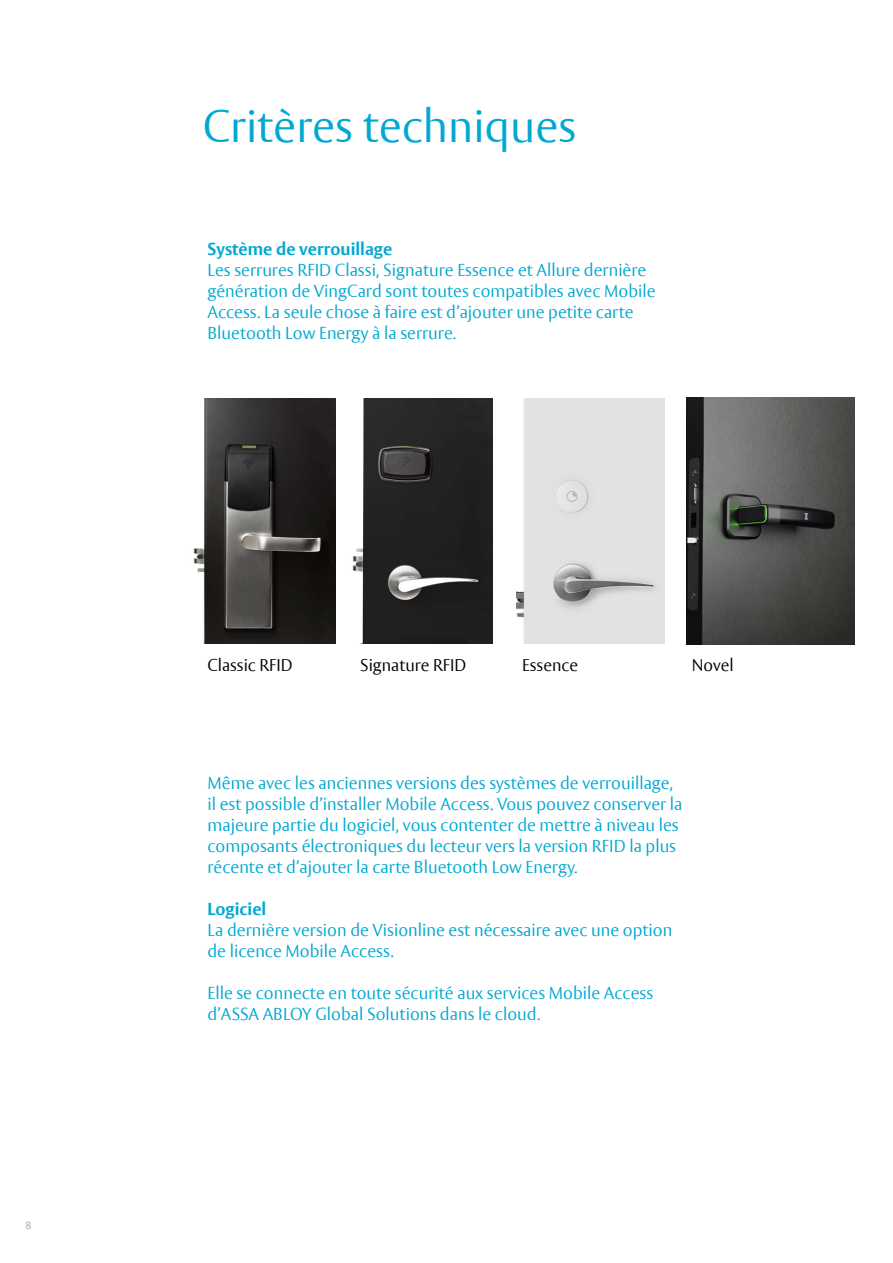
<style>
.page{position:relative;width:893px;height:1263px;background:#fff}
.page>*{position:absolute;margin:0;border:0;box-sizing:border-box;transform-origin:0 0}
.Headline_Vesta_Light{font:300 45px "ASSA Vesta";color:#00a8d2}
.Ingress_11_5_14{font:300 17.25px/21px "ASSA Vesta";color:#00a8d2}
.Ingress_11_5_14-2{font:700 17.25px "ASSA Vesta";color:#00a8d2}
.t1{font:300 16.95px "ASSA Vesta";color:#000}
.t2{font:700 10.5px "ASSA Vesta";color:#bcbec0}
</style>
<div class="page">
<img style="left:352px;top:398px;width:140px;height:246px">
<img style="left:193px;top:398px;width:143px;height:246px">
<img style="left:517px;top:398px;width:147px;height:246px">
<img style="left:686px;top:397px;width:168px;height:248px">
<p class="t2" style="left:26px;top:1218px;width:7px">8</p>
<p class="Headline_Vesta_Light" style="left:203px;top:99px;width:375px">Critères techniques</p>
<p class="Ingress_11_5_14-2" style="left:207px;top:238px;width:186px">Système de verrouillage</p>
<p class="Ingress_11_5_14" style="left:207px;top:260px;width:450px">Les serrures RFID Classi, Signature Essence et Allure dernière génération de VingCard sont toutes compatibles avec Mobile Access. La seule chose à faire est d’ajouter une petite carte Bluetooth Low Energy à la serrure.</p>
<p class="t1" style="left:208px;top:654px;width:87px">Classic RFID</p>
<p class="t1" style="left:360px;top:654px;width:107px">Signature RFID</p>
<p class="t1" style="left:522px;top:654px;width:57px">Essence</p>
<p class="t1" style="left:692px;top:654px;width:43px">Novel</p>
<p class="Ingress_11_5_14" style="left:207px;top:773px;width:476px">Même avec les anciennes versions des systèmes de verrouillage, il est possible d’installer Mobile Access. Vous pouvez conserver la majeure partie du logiciel, vous contenter de mettre à niveau les composants électroniques du lecteur vers la version RFID la plus récente et d’ajouter la carte Bluetooth Low Energy.</p>
<p class="Ingress_11_5_14-2" style="left:207px;top:898px;width:60px">Logiciel</p>
<p class="Ingress_11_5_14" style="left:207px;top:920px;width:466px">La dernière version de Visionline est nécessaire avec une option de licence Mobile Access.</p>
<p class="Ingress_11_5_14" style="left:207px;top:983px;width:447px">Elle se connecte en toute sécurité aux services Mobile Access d’ASSA ABLOY Global Solutions dans le cloud.</p>
</div>
